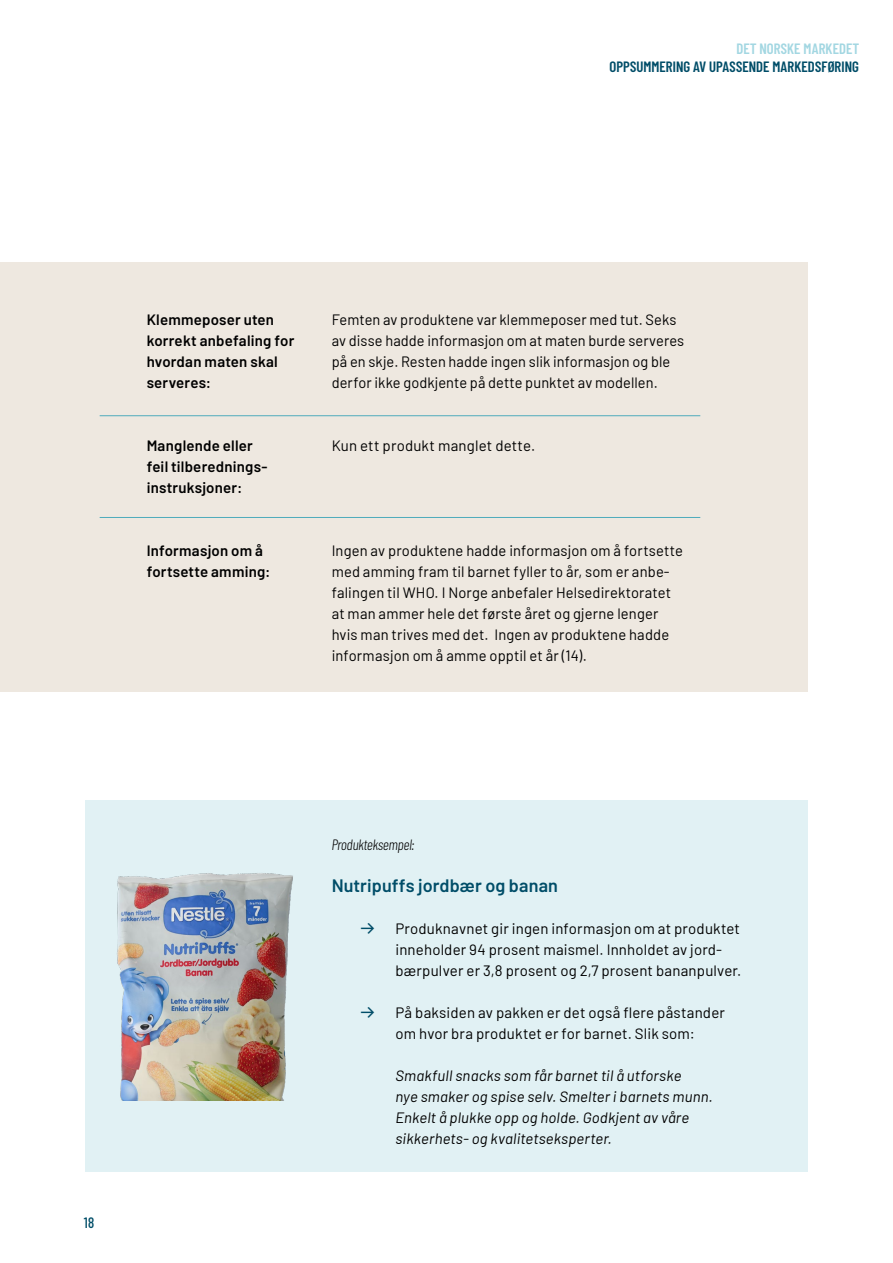
<style>
.page{position:relative;width:893px;height:1263px;background:#fff}
.page>*{position:absolute;margin:0;border:0;box-sizing:border-box;transform-origin:0 0}
.ingress{font:600 18px "Barlow";letter-spacing:.005em;color:#004d68}
.Mellomtittel{font:15px/21px "Barlow";letter-spacing:.01em;color:#000}
.Brødtekst{font:italic 15px "Barlow";letter-spacing:.01em;color:#000}
.Mellomtittel-2{font:600 15px/21px "Barlow";letter-spacing:.015em;color:#000}
.Tittel_4_12_5___14_semibold{font:600 15px "Barlow Condensed";letter-spacing:.01em;color:#004d68}
.Brødtekst-2{font:15px "Barlow";letter-spacing:.01em;color:#000}
.Tittel_4_12_5___14_semibold-2{font:600 15px "Barlow Condensed";letter-spacing:.015em;color:#a3d7e2}
.bildetekst{font:italic 300 15px "Barlow Condensed";letter-spacing:.005em;color:#000}
.t1{font:500 15px "Barlow Condensed";color:#004e68}
.s1{color:#004d68}
</style>
<div class="page">
<div style="left:0;top:262px;width:808px;height:430px;background:#eee8e0"></div>
<div style="left:85px;top:800px;width:723px;height:371px;background:#e1f1f4"></div>
<img style="left:117px;top:873px;width:176px;height:228px">
<hr style="left:100px;top:415px;width:600px;height:1px;background:#4eabbc">
<hr style="left:100px;top:517px;width:600px;height:1px;background:#4eabbc">
<p class="Tittel_4_12_5___14_semibold-2" style="left:736px;top:38px;width:124px">DET NORSKE MARKEDET</p>
<p class="Tittel_4_12_5___14_semibold" style="left:609px;top:56px;width:251px">OPPSUMMERING AV UPASSENDE MARKEDSFØRING</p>
<p class="Mellomtittel-2" style="left:147px;top:308px;width:149px">Klemmeposer uten korrekt anbefaling for hvordan maten skal serveres:</p>
<p class="Mellomtittel-2" style="left:147px;top:434px;width:121px">Manglende eller feil tilberednings&shy;instruksjoner:</p>
<p class="Mellomtittel-2" style="left:147px;top:539px;width:125px">Informasjon om å fortsette amming:</p>
<p class="Mellomtittel" style="left:332px;top:308px;width:354px">Femten av produktene var klemmeposer med tut. Seks av disse hadde informasjon om at maten burde serveres på en skje. Resten hadde ingen slik informasjon og ble derfor ikke godkjente på dette punktet av modellen.</p>
<p class="Brødtekst-2" style="left:332px;top:435px;width:205px">Kun ett produkt manglet dette.</p>
<p class="Mellomtittel" style="left:332px;top:539px;width:353px">Ingen av produktene hadde informasjon om å fortsette med amming fram til barnet fyller to år, som er anbe&shy;falingen til WHO. I Norge anbefaler Helsedirektoratet at man ammer hele det første året og gjerne lenger hvis man trives med det. Ingen av produktene hadde informasjon om å amme opptil et år (14).</p>
<p class="t1" style="left:84px;top:1212px;width:12px">18</p>
<p class="bildetekst" style="left:332px;top:834px;width:84px">Produkteksempel:</p>
<p class="ingress" style="left:332px;top:872px;width:228px">Nutripuffs jordbær og banan</p>
<p class="Mellomtittel" style="left:395px;top:917px;width:347px;text-indent:-34px"><span class="s1">→</span> Produknavnet gir ingen informasjon om at produktet inneholder 94 prosent maismel. Innholdet av jord&shy;bærpulver er 3,8 prosent og 2,7 prosent bananpulver.</p>
<p class="Mellomtittel" style="left:361px;top:1001px;width:365px;text-align:center"><span class="s1">→</span> På baksiden av pakken er det også flere påstander om hvor bra produktet er for barnet. Slik som:</p>
<p class="Brødtekst" style="left:395px;top:1065px;width:287px">Smakfull snacks som får barnet til å utforske</p>
<p class="Brødtekst" style="left:395px;top:1086px;width:319px">nye smaker og spise selv. Smelter i barnets munn.</p>
<p class="Brødtekst" style="left:395px;top:1107px;width:295px">Enkelt å plukke opp og holde. Godkjent av våre</p>
<p class="Brødtekst" style="left:395px;top:1128px;width:218px">sikkerhets- og kvalitetseksperter.</p>
</div>
